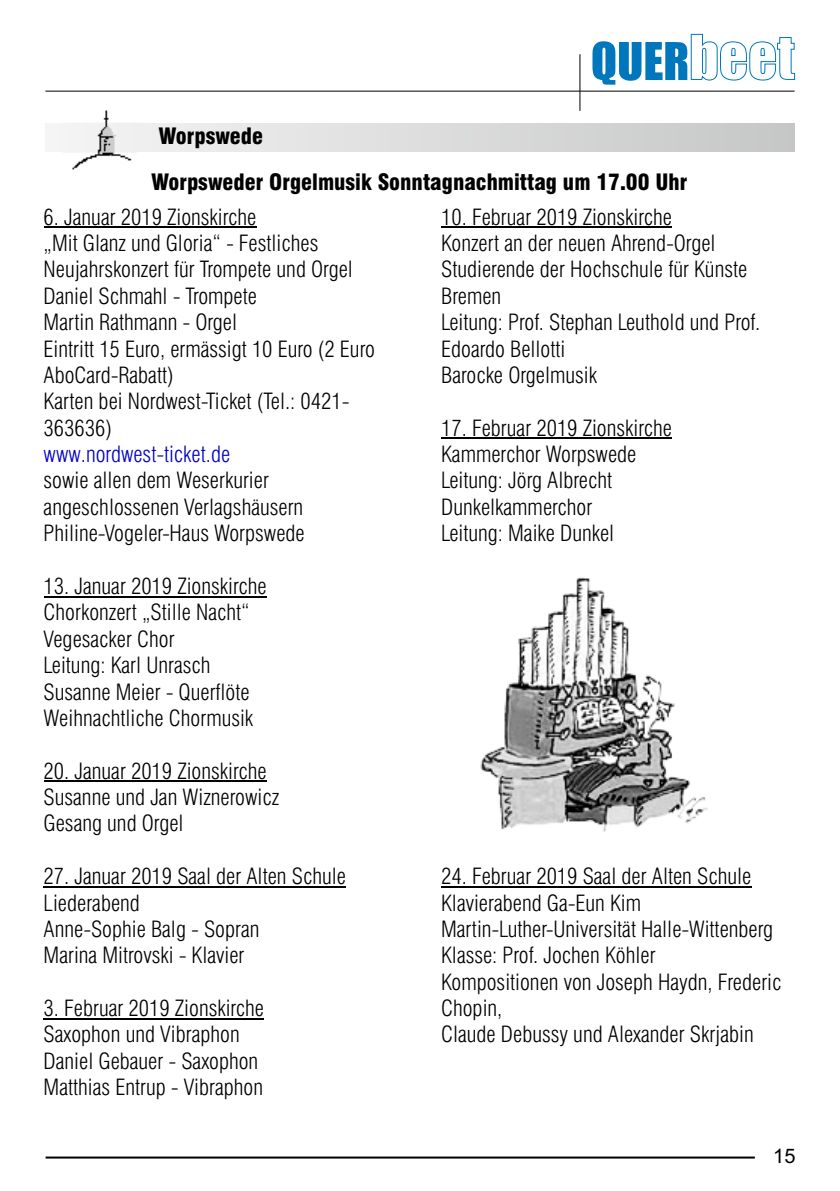
<style>
.page{position:relative;width:840px;height:1191px;background:#fff}
.page>*{position:absolute;margin:0;border:0;box-sizing:border-box;transform-origin:0 0}
.t1{font:300 condensed 22px/26.4px "Swiss 721 BT";color:#000}
.t2{font:900 condensed 22px/45.4px "Swiss 721 BT";color:#000}
.t3{font:300 condensed 22px "Swiss 721 BT";color:#0000c4}
.t4{font:20px "Arial";color:#000}
</style>
<div class="page">
<svg style="left:55px;top:123px;width:739px;height:28px;background:#dadbdb"></svg>
<img style="left:62px;top:110px;width:74px;height:60px">
<img style="left:480px;top:577px;width:228px;height:255px">
<hr style="left:44px;top:227px;width:212px;height:1px;background:#000">
<hr style="left:44px;top:596px;width:222px;height:1px;background:#000">
<hr style="left:44px;top:780px;width:222px;height:1px;background:#000">
<hr style="left:44px;top:886px;width:302px;height:1px;background:#000">
<hr style="left:44px;top:1018px;width:220px;height:1px;background:#000">
<hr style="left:441px;top:227px;width:230px;height:1px;background:#000">
<hr style="left:441px;top:438px;width:230px;height:1px;background:#000">
<hr style="left:441px;top:886px;width:310px;height:1px;background:#000">
<hr style="left:46px;top:1156px;width:708px;height:2px;background:#000">
<hr style="left:45px;top:91px;width:749px;height:1px;background:#000">
<hr style="left:579px;top:54px;width:1px;height:57px;background:#000">
<svg style="left:592px;top:34px;width:203px;height:51px"></svg>
<p class="t2" style="left:151px;top:116px;width:537px;text-indent:7px">Worpswede<br>Worpsweder Orgelmusik Sonntagnachmittag um 17.00 Uhr</p>
<p class="t1" style="left:44px;top:206px;width:332px">6. Januar 2019 Zionskirche<br>„Mit Glanz und Gloria“ - Festliches<br>Neujahrskonzert für Trompete und Orgel<br>Daniel Schmahl - Trompete<br>Martin Rathmann - Orgel<br>Eintritt 15 Euro, ermässigt 10 Euro (2 Euro<br>AboCard-Rabatt)<br>Karten bei Nordwest-Ticket (Tel.: 0421-<br>363636)</p>
<p class="t3" style="left:44px;top:445px;width:188px">www.nordwest-ticket.de</p>
<p class="t1" style="left:44px;top:469px;width:262px">sowie allen dem Weserkurier angeschlossenen Verlagshäusern<br>Philine-Vogeler-Haus Worpswede</p>
<p class="t1" style="left:44px;top:575px;width:224px">13. Januar 2019 Zionskirche<br>Chorkonzert „Stille Nacht“<br>Vegesacker Chor<br>Leitung: Karl Unrasch<br>Susanne Meier - Querflöte<br>Weihnachtliche Chormusik</p>
<p class="t1" style="left:44px;top:759px;width:237px">20. Januar 2019 Zionskirche<br>Susanne und Jan Wiznerowicz<br>Gesang und Orgel</p>
<p class="t1" style="left:44px;top:865px;width:304px">27. Januar 2019 Saal der Alten Schule<br>Liederabend<br>Anne-Sophie Balg - Sopran<br>Marina Mitrovski - Klavier</p>
<p class="t1" style="left:44px;top:997px;width:222px">3. Februar 2019 Zionskirche<br>Saxophon und Vibraphon<br>Daniel Gebauer - Saxophon<br>Matthias Entrup - Vibraphon</p>
<p class="t1" style="left:441px;top:206px;width:320px">10. Februar 2019 Zionskirche<br>Konzert an der neuen Ahrend-Orgel<br>Studierende der Hochschule für Künste<br>Bremen<br>Leitung: Prof. Stephan Leuthold und Prof.<br>Edoardo Bellotti<br>Barocke Orgelmusik</p>
<p class="t1" style="left:441px;top:417px;width:232px">17. Februar 2019 Zionskirche<br>Kammerchor Worpswede<br>Leitung: Jörg Albrecht<br>Dunkelkammerchor<br>Leitung: Maike Dunkel</p>
<p class="t1" style="left:441px;top:865px;width:341px">24. Februar 2019 Saal der Alten Schule<br>Klavierabend Ga-Eun Kim<br>Martin-Luther-Universität Halle-Wittenberg<br>Klasse: Prof. Jochen Köhler<br>Kompositionen von Joseph Haydn, Frederic<br>Chopin,<br>Claude Debussy und Alexander Skrjabin</p>
<p class="t4" style="left:772px;top:1148px;width:24px">15</p>
</div>
